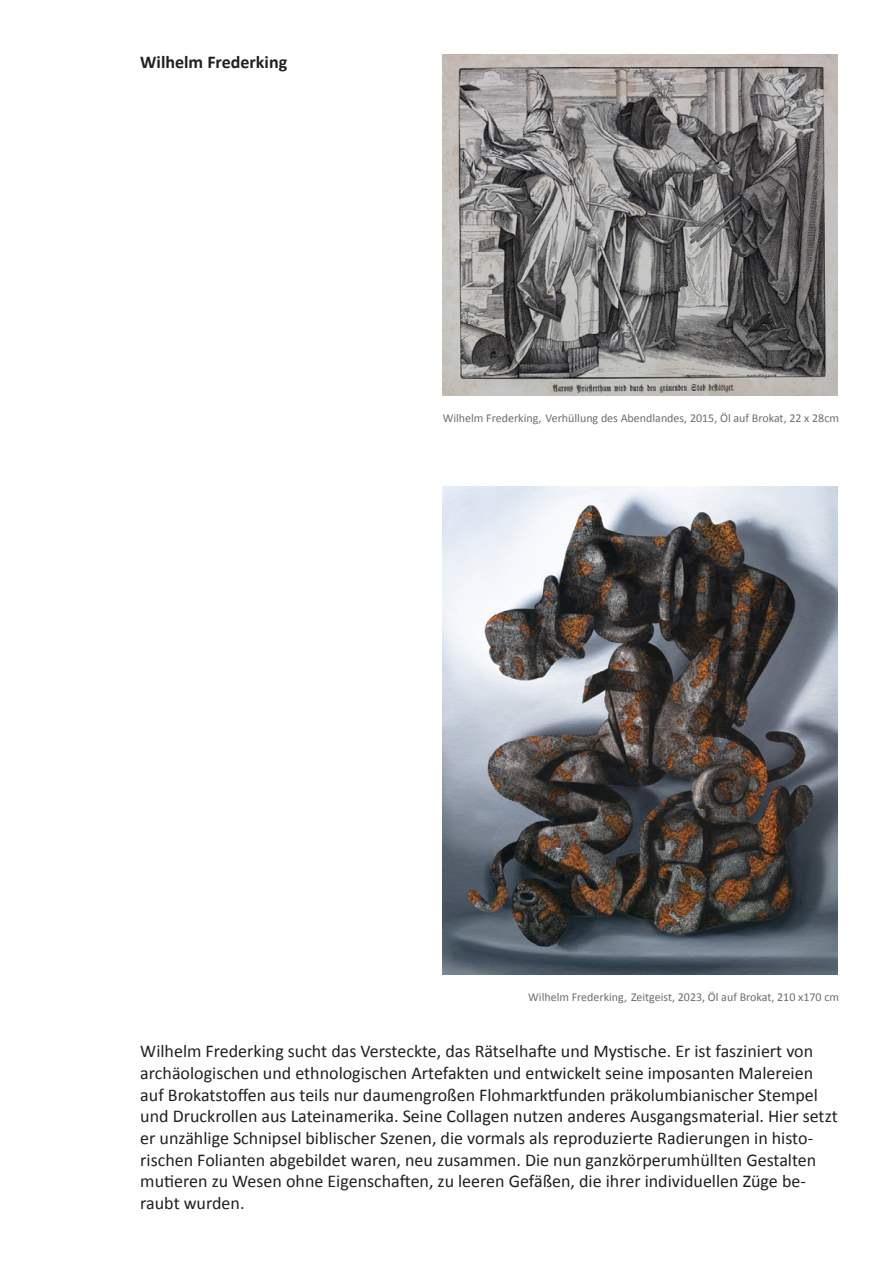
<style>
.page{position:relative;width:893px;height:1263px;background:#fff}
.page>*{position:absolute;margin:0;border:0;box-sizing:border-box;transform-origin:0 0}
.t1{font:18px/21.6px "Calibri";color:#231f20}
.t2{font:700 18px "Calibri";color:#231f20}
.t3{font:12px "Calibri";color:#6c6d70}
</style>
<div class="page">
<img style="left:443px;top:487px;width:394px;height:487px">
<img style="left:443px;top:54px;width:394px;height:342px">
<p class="t2" style="left:140px;top:50px;width:148px">Wilhelm Frederking</p>
<p class="t3" style="left:443px;top:410px;width:398px">Wilhelm Frederking, Verhüllung des Abendlandes, 2015, Öl auf Brokat, 22 x 28cm</p>
<p class="t3" style="left:528px;top:990px;width:312px">Wilhelm Frederking, Zeitgeist, 2023, Öl auf Brokat, 210 x170 cm</p>
<p class="t1" style="left:140px;top:1041px;width:699px">Wilhelm Frederking sucht das Versteckte, das Rätselhafte und Mystische. Er ist fasziniert von archäologischen und ethnologischen Artefakten und entwickelt seine imposanten Malereien auf Brokatstoffen aus teils nur daumengroßen Flohmarktfunden präkolumbianischer Stempel und Druckrollen aus Lateinamerika. Seine Collagen nutzen anderes Ausgangsmaterial. Hier setzt er unzählige Schnipsel biblischer Szenen, die vormals als reproduzierte Radierungen in histo&shy;rischen Folianten abgebildet waren, neu zusammen. Die nun ganzkörperumhüllten Gestalten mutieren zu Wesen ohne Eigenschaften, zu leeren Gefäßen, die ihrer individuellen Züge be&shy;raubt wurden.</p>
</div>
